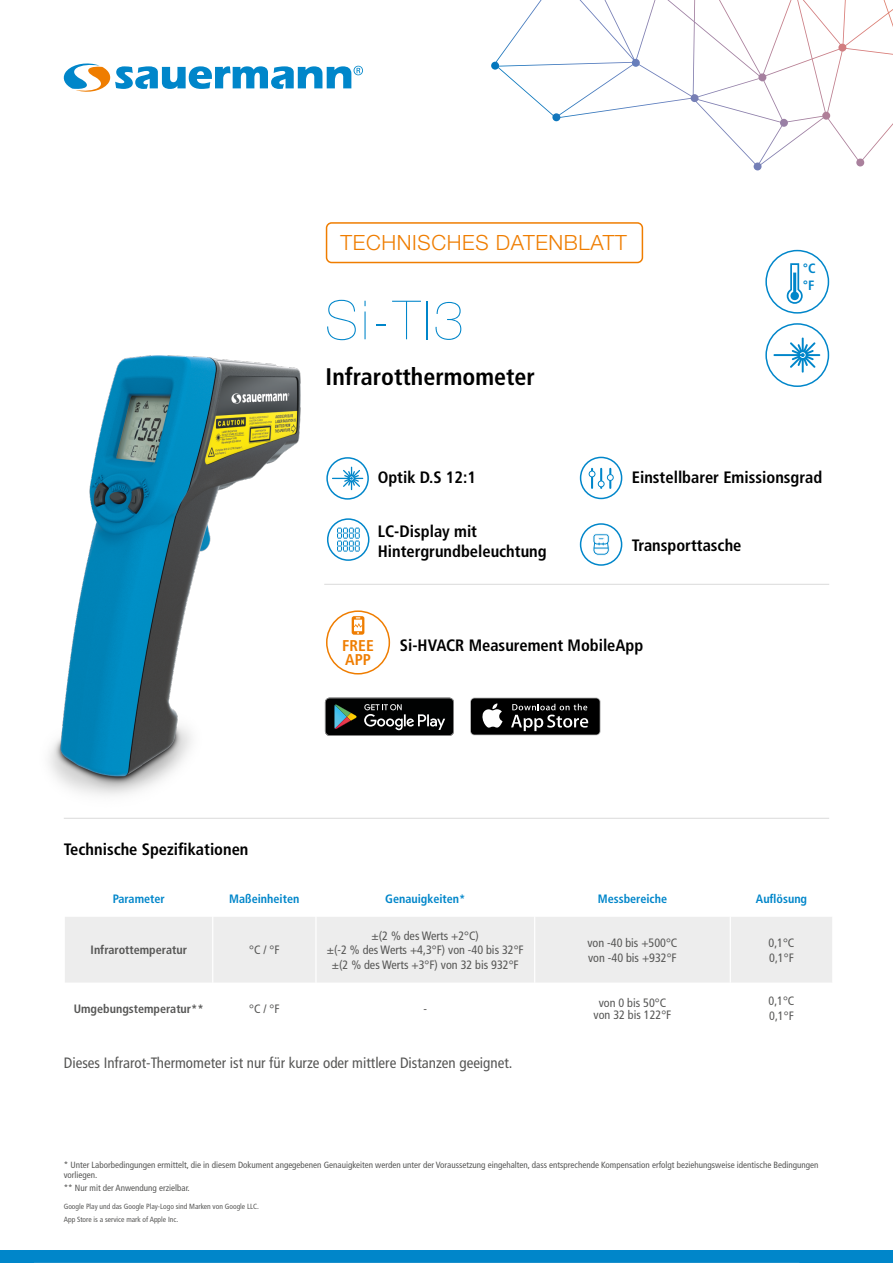
<style>
.page{position:relative;width:893px;height:1263px;background:#fff}
.page>*{position:absolute;margin:0;border:0;box-sizing:border-box;transform-origin:0 0}
.t1{font:200 54px "Helvetica Neue LT Std";color:#0086ca}
.t2{font:700 condensed 24px "Frutiger LT Std";color:#000}
.t3{font:300 21px "Helvetica Neue LT Std";letter-spacing:.03em;color:#ef7d00}
.t4{font:700 condensed 16.5px/19.8px "Frutiger LT Std";color:#000}
.t5{font:700 condensed 15.6px "Frutiger LT Std";color:#ef7d00}
.t6{font:condensed 15px "Frutiger LT Std";color:#575756}
.t7{font:700 condensed 13.5px/16.2px "Frutiger LT Std";color:#0086ca}
.t8{font:condensed 12.15px/14.5px "Frutiger LT Std";color:#575756}
.t9{font:700 condensed 12.15px "Frutiger LT Std";color:#0086ca}
.t10{font:700 condensed 12.15px "Frutiger LT Std";color:#575756}
.t11{font:condensed 9px/10.5px "Frutiger LT Std";color:#575756}
.t12{font:condensed 7.5px/12.6px "Frutiger LT Std";color:#575756}
</style>
<div class="page">
<div style="left:0;top:1251px;width:893px;height:12px;background:#0086ca"></div>
<hr style="left:34px;top:1262px;width:765px;height:1px;background:#dadada">
<svg style="left:491px;top:0;width:402px;height:170px"></svg>
<hr style="left:324px;top:584px;width:505px;height:1px;background:#dadada">
<div style="left:326px;top:222px;width:317px;height:41px;border:2px solid #ef7d00;border-radius:5px"></div>
<div style="left:65px;top:917px;width:767px;height:65px;background:#ededed"></div>
<hr style="left:212px;top:917px;width:1px;height:65px;background:#fff">
<hr style="left:315px;top:917px;width:2px;height:65px;background:#fff">
<hr style="left:534px;top:917px;width:1px;height:65px;background:#fff">
<hr style="left:730px;top:917px;width:1px;height:65px;background:#fff">
<hr style="left:64px;top:818px;width:765px;height:1px;background:#dadada">
<div style="left:327px;top:518px;width:42px;height:43px;border:2px solid #0086ca;border-radius:50%"></div>
<svg style="left:337px;top:528px;width:23px;height:24px"></svg>
<div style="left:580px;top:457px;width:42px;height:42px;border:2px solid #0086ca;border-radius:50%"></div>
<svg style="left:589px;top:469px;width:24px;height:19px"></svg>
<div style="left:607px;top:474px;width:7px;height:7px;border:1px solid #0086ca;border-radius:50%"></div>
<div style="left:765px;top:250px;width:64px;height:64px;border:2px solid #0086ca;border-radius:50%"></div>
<svg style="left:787px;top:263px;width:16px;height:41px"></svg>
<div style="left:765px;top:323px;width:64px;height:64px;border:2px solid #0086ca;border-radius:50%"></div>
<svg style="left:773px;top:337px;width:47px;height:36px"></svg>
<div style="left:326px;top:457px;width:43px;height:43px;border:2px solid #0086ca;border-radius:50%"></div>
<svg style="left:332px;top:467px;width:31px;height:23px"></svg>
<div style="left:580px;top:523px;width:42px;height:43px;border:2px solid #0086ca;border-radius:50%"></div>
<svg style="left:593px;top:533px;width:17px;height:23px"></svg>
<div style="left:326px;top:610px;width:64px;height:64px;border:2px solid #ef7d00;border-radius:50%"></div>
<svg style="left:352px;top:616px;width:12px;height:19px"></svg>
<svg style="left:64px;top:63px;width:299px;height:29px"></svg>
<svg style="left:470px;top:697px;width:131px;height:38px;background:#373737"></svg>
<svg style="left:326px;top:698px;width:128px;height:38px;background:#272a29"></svg>
<img style="left:49px;top:355px;width:277px;height:440px">
<h3 class="t3" style="left:341px;top:229px;width:288px">TECHNISCHES DATENBLATT</h3>
<h1 class="t1" style="left:325px;top:289px;width:140px">Si-TI3</h1>
<h2 class="t2" style="left:326px;top:363px;width:211px">Infrarotthermometer</h2>
<h3 class="t7" style="left:803px;top:261px;width:14px">°C °F</h3>
<h3 class="t4" style="left:378px;top:467px;width:100px">Optik D.S 12:1</h3>
<h3 class="t4" style="left:632px;top:467px;width:192px">Einstellbarer Emissionsgrad</h3>
<h3 class="t4" style="left:378px;top:521px;width:170px">LC-Display mit<br>Hintergrundbeleuchtung</h3>
<h3 class="t4" style="left:632px;top:535px;width:111px">Transporttasche</h3>
<h3 class="t4" style="left:64px;top:839px;width:186px">Technische Spezifikationen</h3>
<h3 class="t5" style="left:342px;top:636px;width:33px">FREE</h3>
<h3 class="t4" style="left:400px;top:636px;width:245px">Si-HVACR Measurement MobileApp</h3>
<h3 class="t5" style="left:345px;top:651px;width:27px">APP</h3>
<h3 class="t9" style="left:113px;top:892px;width:54px">Parameter</h3>
<h3 class="t9" style="left:229px;top:892px;width:72px">Maßeinheiten</h3>
<h3 class="t9" style="left:385px;top:892px;width:82px">Genauigkeiten*</h3>
<h3 class="t9" style="left:598px;top:892px;width:71px">Messbereiche</h3>
<h3 class="t9" style="left:756px;top:892px;width:53px">Auflösung</h3>
<h3 class="t10" style="left:91px;top:943px;width:98px">Infrarottemperatur</h3>
<h3 class="t8" style="left:249px;top:943px;width:32px">°C / °F</h3>
<h3 class="t8" style="left:327px;top:928px;width:198px;text-align:center">±(2 % des Werts +2°C)<br>±(-2 % des Werts +4,3°F) von -40 bis 32°F ±(2 % des Werts +3°F) von 32 bis 932°F</h3>
<h3 class="t8" style="left:587px;top:935px;width:91px">von -40 bis +500°C von -40 bis +932°F</h3>
<h3 class="t8" style="left:769px;top:935px;width:27px">0,1°C<br>0,1°F</h3>
<h3 class="t10" style="left:74px;top:1001px;width:132px">Umgebungstemperatur**</h3>
<h3 class="t8" style="left:249px;top:1001px;width:32px">°C / °F</h3>
<h3 class="t8" style="left:423px;top:1001px;width:5px">-</h3>
<h3 class="t8" style="left:594px;top:996px;width:79px;line-height:12.1px;text-align:center">von 0 bis 50°C von 32 bis 122°F</h3>
<h3 class="t8" style="left:769px;top:994px;width:27px">0,1°C<br>0,1°F</h3>
<h3 class="t6" style="left:64px;top:1054px;width:450px">Dieses Infrarot-Thermometer ist nur für kurze oder mittlere Distanzen geeignet.</h3>
<p class="t11" style="left:64px;top:1159px;width:756px">* Unter Laborbedingungen ermittelt, die in diesem Dokument angegebenen Genauigkeiten werden unter der Voraussetzung eingehalten, dass entsprechende Kompensation erfolgt beziehungsweise identische Bedingungen vorliegen.</p>
<p class="t11" style="left:64px;top:1182px;width:127px">** Nur mit der Anwendung erzielbar.</p>
<p class="t12" style="left:64px;top:1200px;width:197px">Google Play und das Google Play-Logo sind Marken von Google LLC.<br>App Store is a service mark of Apple Inc.</p>
</div>
